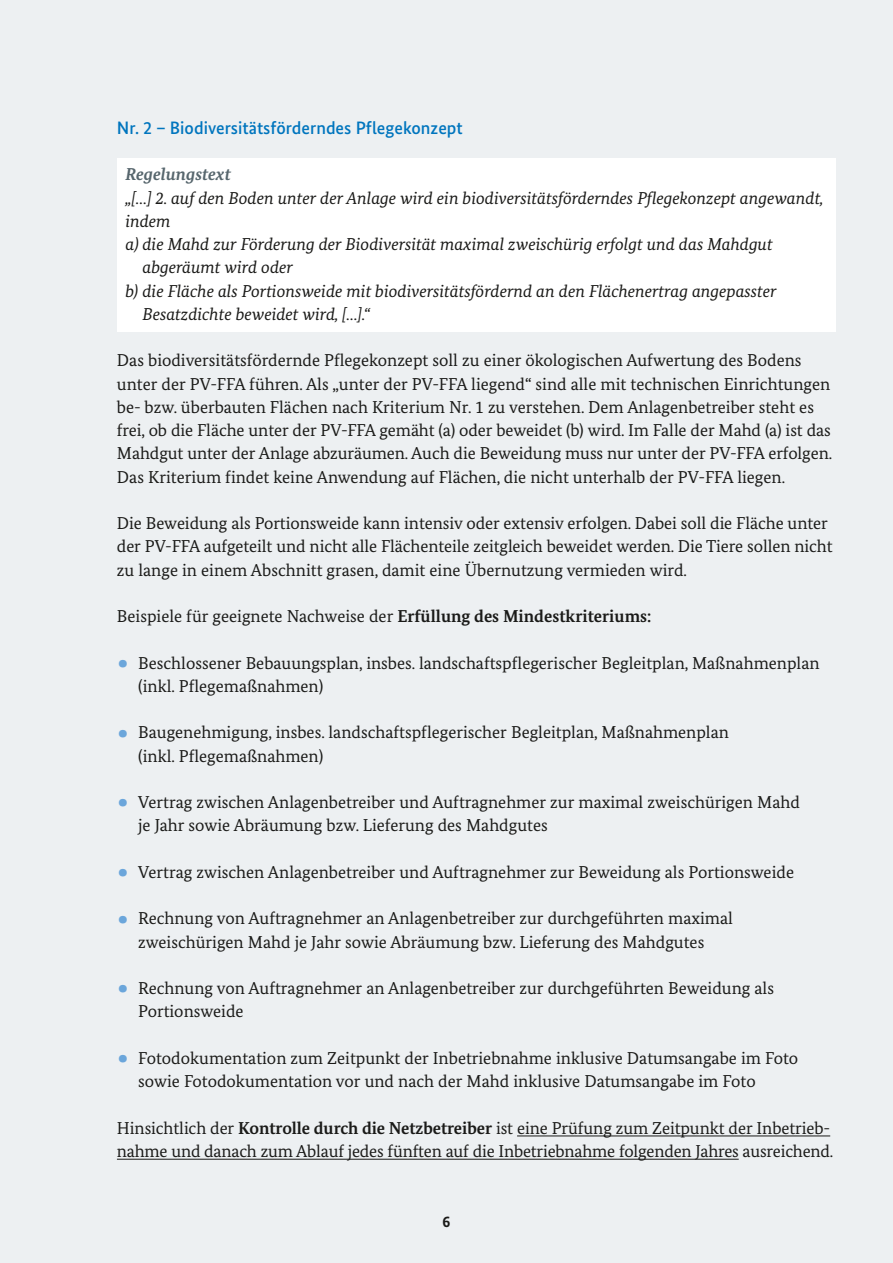
<style>
.page{position:relative;width:893px;height:1263px;background:#edf0f2}
.page>*{position:absolute;margin:0;border:0;box-sizing:border-box;transform-origin:0 0}
.t1{font:500 18px "Bundes Sans";color:#0075be}
.t2{font:17.25px/23.2px "Bundes Serif";color:#1a1a18}
.t3{font:italic 17.25px/23.2px "Bundes Serif";color:#1a1a18}
.t4{font:700 15.75px "Bundes Sans";color:#1a1a18}
.s1{font-weight:700;color:#57666d}
.s2{font-weight:700}
.s3{font-size:37.5px;color:#6ba6db}
</style>
<div class="page">
<div style="left:117px;top:158px;width:719px;height:81px;background:#fff"></div>
<div style="left:117px;top:228px;width:719px;height:58px;background:#fff"></div>
<div style="left:117px;top:275px;width:719px;height:57px;background:#fff"></div>
<hr style="left:517px;top:1135px;width:313px;height:1px;background:#1a1a18">
<hr style="left:117px;top:1159px;width:622px;height:1px;background:#1a1a18">
<h3 class="t1" style="left:117px;top:117px;width:347px">Nr. 2 – Biodiversitätsförderndes Pflegekonzept</h3>
<p class="t3" style="left:125px;top:163px;width:700px"><span class="s1">Regelungstext<br></span>„[…] 2. auf den Boden unter der Anlage wird ein biodiversitätsförderndes Pflegekonzept angewandt, indem</p>
<p class="t3" style="left:142px;top:232px;width:632px;text-indent:-17px">a) die Mahd zur Förderung der Biodiversität maximal zweischürig erfolgt und das Mahdgut abgeräumt wird oder</p>
<p class="t3" style="left:142px;top:279px;width:636px;text-indent:-17px">b) die Fläche als Portionsweide mit biodiversitätsfördernd an den Flächenertrag angepasster<br>Besatzdichte beweidet wird, […].“</p>
<p class="t2" style="left:117px;top:349px;width:717px">Das biodiversitätsfördernde Pflegekonzept soll zu einer ökologischen Aufwertung des Bodens unter der PV-FFA führen. Als „unter der PV-FFA liegend“ sind alle mit technischen Einrichtungen be- bzw. überbauten Flächen nach Kriterium Nr. 1 zu verstehen. Dem Anlagenbetreiber steht es frei, ob die Fläche unter der PV-FFA gemäht (a) oder beweidet (b) wird. Im Falle der Mahd (a) ist das Mahdgut unter der Anlage abzuräumen. Auch die Beweidung muss nur unter der PV-FFA erfolgen.<br>Das Kriterium findet keine Anwendung auf Flächen, die nicht unterhalb der PV-FFA liegen.</p>
<p class="t2" style="left:117px;top:511px;width:717px">Die Beweidung als Portionsweide kann intensiv oder extensiv erfolgen. Dabei soll die Fläche unter der PV-FFA aufgeteilt und nicht alle Flächenteile zeitgleich beweidet werden. Die Tiere sollen nicht zu lange in einem Abschnitt grasen, damit eine Übernutzung vermieden wird.</p>
<p class="t2" style="left:117px;top:604px;width:536px">Beispiele für geeignete Nachweise der <span class="s2">Erfüllung des Mindestkriteriums:</span></p>
<p class="t2" style="left:138px;top:651px;width:683px;text-indent:-21px"><span class="s3">•</span> Beschlossener Bebauungsplan, insbes. landschaftspflegerischer Begleitplan, Maßnahmenplan (inkl. Pflegemaßnahmen)</p>
<p class="t2" style="left:138px;top:721px;width:592px;text-indent:-21px"><span class="s3">•</span> Baugenehmigung, insbes. landschaftspflegerischer Begleitplan, Maßnahmenplan (inkl. Pflegemaßnahmen)</p>
<p class="t2" style="left:138px;top:790px;width:663px;text-indent:-21px"><span class="s3">•</span> Vertrag zwischen Anlagenbetreiber und Auftragnehmer zur maximal zweischürigen Mahd je Jahr sowie Abräumung bzw. Lieferung des Mahdgutes</p>
<p class="t2" style="left:117px;top:860px;width:679px"><span class="s3">•</span> Vertrag zwischen Anlagenbetreiber und Auftragnehmer zur Beweidung als Portionsweide</p>
<p class="t2" style="left:117px;top:907px;width:618px;text-align:center"><span class="s3">•</span> Rechnung von Auftragnehmer an Anlagenbetreiber zur durchgeführten maximal zweischürigen Mahd je Jahr sowie Abräumung bzw. Lieferung des Mahdgutes</p>
<p class="t2" style="left:138px;top:976px;width:637px;text-indent:-21px"><span class="s3">•</span> Rechnung von Auftragnehmer an Anlagenbetreiber zur durchgeführten Beweidung als<br>Portionsweide</p>
<p class="t2" style="left:138px;top:1046px;width:662px;text-indent:-21px"><span class="s3">•</span> Fotodokumentation zum Zeitpunkt der Inbetriebnahme inklusive Datumsangabe im Foto sowie Fotodokumentation vor und nach der Mahd inklusive Datumsangabe im Foto</p>
<p class="t2" style="left:117px;top:1116px;width:718px">Hinsichtlich der <span class="s2">Kontrolle durch die Netzbetreiber</span> ist eine Prüfung zum Zeitpunkt der Inbetrieb&shy;nahme und danach zum Ablauf jedes fünften auf die Inbetriebnahme folgenden Jahres ausreichend.</p>
<p class="t4" style="left:443px;top:1212px;width:9px">6</p>
</div>
